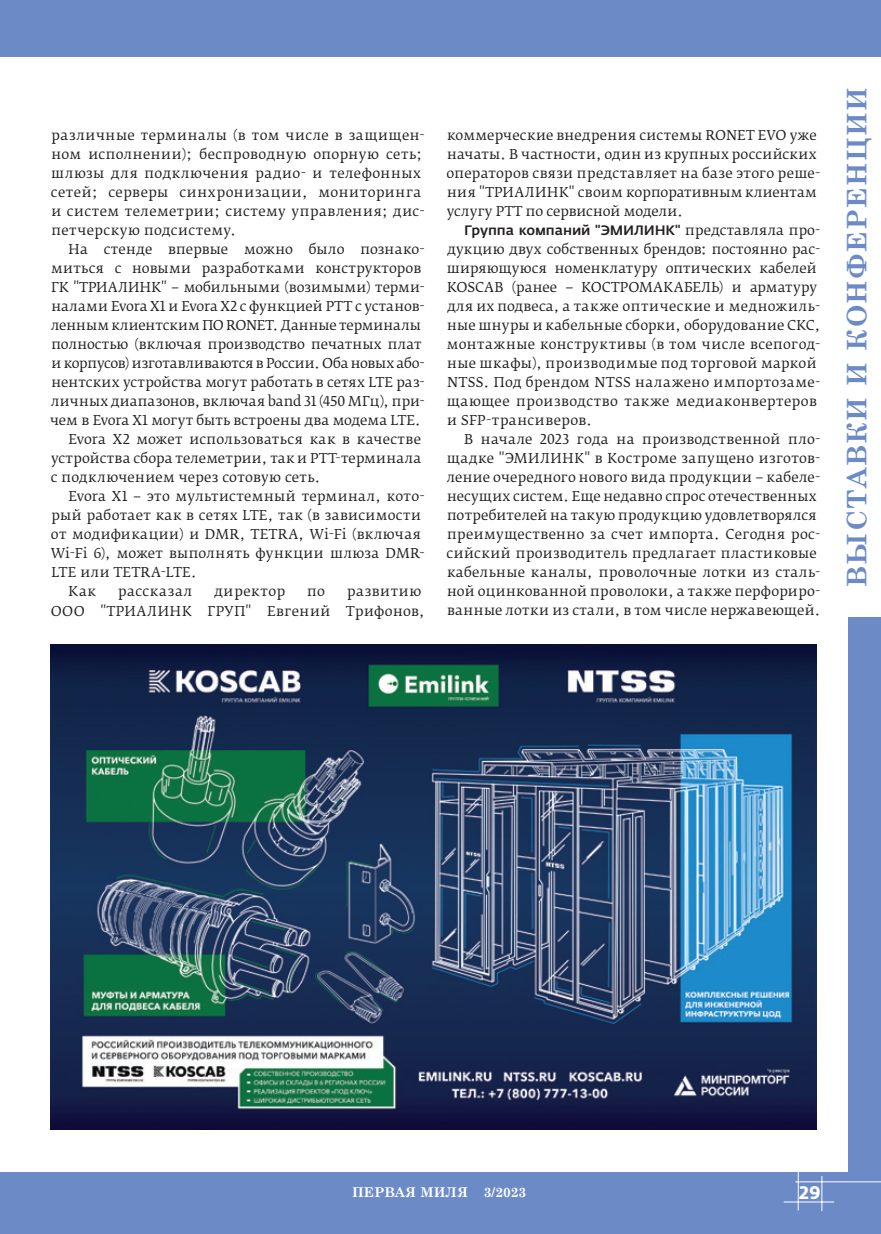
<style>
.page{position:relative;width:881px;height:1234px;background:#fff}
.page>*{position:absolute;margin:0;border:0;box-sizing:border-box;transform-origin:0 0}
.t1{font:700 27px "Century Schoolbook";letter-spacing:.05em;color:#6c8bc6}
.t2{font:700 18px "Fedra Sans Pro";color:#fff}
.t3{font:13.5px/19px "Fedra Serif B Pro";letter-spacing:.015em;color:#231f20}
.t4{font:13.5px/19px "Fedra Serif B Pro";letter-spacing:.035em;color:#231f20}
.t5{font:13.5px "Fedra Serif B Pro";letter-spacing:-.015em;color:#231f20}
.t6{font:13.5px "Fedra Serif B Pro";letter-spacing:-.005em;color:#231f20}
.t7{font:13.5px "Fedra Serif B Pro";letter-spacing:-.01em;color:#231f20}
.t8{font:500 13.5px "Fedra Sans Alt Pro";letter-spacing:-.01em;color:#231f20}
.t9{font:700 13.5px "Century Schoolbook";color:#fff}
.t10{font:13.5px "Fedra Serif B Pro";letter-spacing:.05em;color:#231f20}
.t11{font:13.5px "Fedra Serif B Pro";letter-spacing:.045em;color:#231f20}
.s1{font-family:"Fedra Serif B Pro";font-weight:400}
</style>
<div class="page">
<div style="left:0;top:0;width:880px;height:57px;background:#6c8bc6"></div>
<div style="left:0;top:1172px;width:880px;height:61px;background:#6c8bc6"></div>
<div style="left:847px;top:0;width:33px;height:1233px;background:#6c8bc6"></div>
<hr style="left:783px;top:1201px;width:50px;height:1px;background:#fff">
<hr style="left:797px;top:1171px;width:1px;height:39px;background:#fff">
<hr style="left:821px;top:1175px;width:1px;height:35px;background:#fff">
<hr style="left:795px;top:1181px;width:85px;height:1px;background:#fff">
<div style="left:846px;top:57px;width:34px;height:560px;background:#fff"></div>
<img style="left:51px;top:644px;width:765px;height:484px">
<p class="t4" style="left:51px;top:125px;width:375px">различные терминалы (в том числе в защищен&shy;ном исполнении); беспроводную опорную сеть; шлюзы для подключения радио- и телефонных сетей; серверы синхронизации, мониторинга и систем телеметрии; систему управления; дис&shy;петчерскую подсистему.</p>
<p class="t3" style="left:68px;top:239px;width:357px">На стенде впервые можно было познако-</p>
<p class="t3" style="left:51px;top:258px;width:371px">миться с новыми разработками конструкторов</p>
<p class="t3" style="left:51px;top:277px;width:375px">ГК "ТРИАЛИНК" − мобильными (возимыми) терми-</p>
<p class="t3" style="left:51px;top:296px;width:374px">налами Evora X1 и Evora X2 c функцией PTT с установ-</p>
<p class="t7" style="left:51px;top:317px;width:371px">ленным клиентским ПО RONET. Данные терминалы</p>
<p class="t3" style="left:51px;top:334px;width:371px">полностью (включая производство печатных плат</p>
<p class="t5" style="left:51px;top:355px;width:374px">и корпусов) изготавливаются в России. Оба новых або-</p>
<p class="t3" style="left:51px;top:373px;width:374px">нентских устройства могут работать в сетях LTE раз-</p>
<p class="t6" style="left:51px;top:393px;width:375px">личных диапазонов, включая band 31 (450 МГц), при-</p>
<p class="t3" style="left:50px;top:411px;width:372px">чем в Evora X1 могут быть встроены два модема LTE.</p>
<p class="t3" style="left:68px;top:430px;width:354px">Evora X2 может использоваться как в качестве</p>
<p class="t3" style="left:51px;top:449px;width:371px">устройства сбора телеметрии, так и PTT-терминала</p>
<p class="t3" style="left:51px;top:468px;width:271px">с подключением через сотовую сеть.</p>
<p class="t3" style="left:68px;top:487px;width:357px">Evora X1 − это мультистемный терминал, кото-</p>
<p class="t3" style="left:52px;top:506px;width:371px">рый работает как в сетях LTE, так (в зависимости</p>
<p class="t3" style="left:51px;top:525px;width:371px">от модификации) и DMR, TETRA, Wi-Fi (включая</p>
<p class="t3" style="left:51px;top:544px;width:375px">Wi-Fi 6), может выполнять функции шлюза DMR-</p>
<p class="t3" style="left:51px;top:563px;width:147px">LTE или TETRA-LTE.</p>
<p class="t3" style="left:68px;top:582px;width:29px">Как</p>
<p class="t10" style="left:118px;top:583px;width:76px">рассказал</p>
<p class="t11" style="left:214px;top:583px;width:72px">директор</p>
<p class="t3" style="left:307px;top:582px;width:19px">по</p>
<p class="t4" style="left:51px;top:582px;width:375px;text-align:right">развитию<br>ООО "ТРИАЛИНК ГРУП" Евгений Трифонов,</p>
<p class="t3" style="left:446px;top:125px;width:375px">коммерческие внедрения системы RONET EVO уже начаты. В частности, один из крупных российских операторов связи представляет на базе этого реше&shy;ния "ТРИАЛИНК" своим корпоративным клиентам услугу PTT по сервисной модели.</p>
<p class="t8" style="left:464px;top:221px;width:357px">Группа компаний "ЭМИЛИНК" <span class="s1">представляла про-</span></p>
<p class="t3" style="left:446px;top:239px;width:375px">дукцию двух собственных брендов: постоянно рас&shy;ширяющуюся номенклатуру оптических кабелей KOSCAB (ранее − КОСТРОМАКАБЕЛЬ) и арматуру для их подвеса, а также оптические и медножиль&shy;ные шнуры и кабельные сборки, оборудование СКС, монтажные конструктивы (в том числе всепогод&shy;ные шкафы), производимые под торговой маркой NTSS. Под брендом NTSS налажено импортозаме&shy;щающее производство также медиаконвертеров и SFP-трансиверов.</p>
<p class="t3" style="left:446px;top:430px;width:375px;text-indent:17px">В начале 2023 года на производственной пло&shy;щадке "ЭМИЛИНК" в Костроме запущено изготов&shy;ление очередного нового вида продукции − кабеле&shy;несущих систем. Еще недавно спрос отечественных потребителей на такую продукцию удовлетворялся преимущественно за счет импорта. Сегодня рос&shy;сийский производитель предлагает пластиковые кабельные каналы, проволочные лотки из сталь&shy;ной оцинкованной проволоки, а также перфориро&shy;ванные лотки из стали, в том числе нержавеющей.</p>
<h1 class="t1" style="left:835px;top:586px;width:501px;rotate:-90deg">ВЫСТАВКИ И КОНФЕРЕНЦИИ</h1>
<p class="t9" style="left:352px;top:1181px;width:176px">ПЕРВАЯ МИЛЯ 3/2023</p>
<h2 class="t2" style="left:798px;top:1180px;width:23px">29</h2>
</div>
